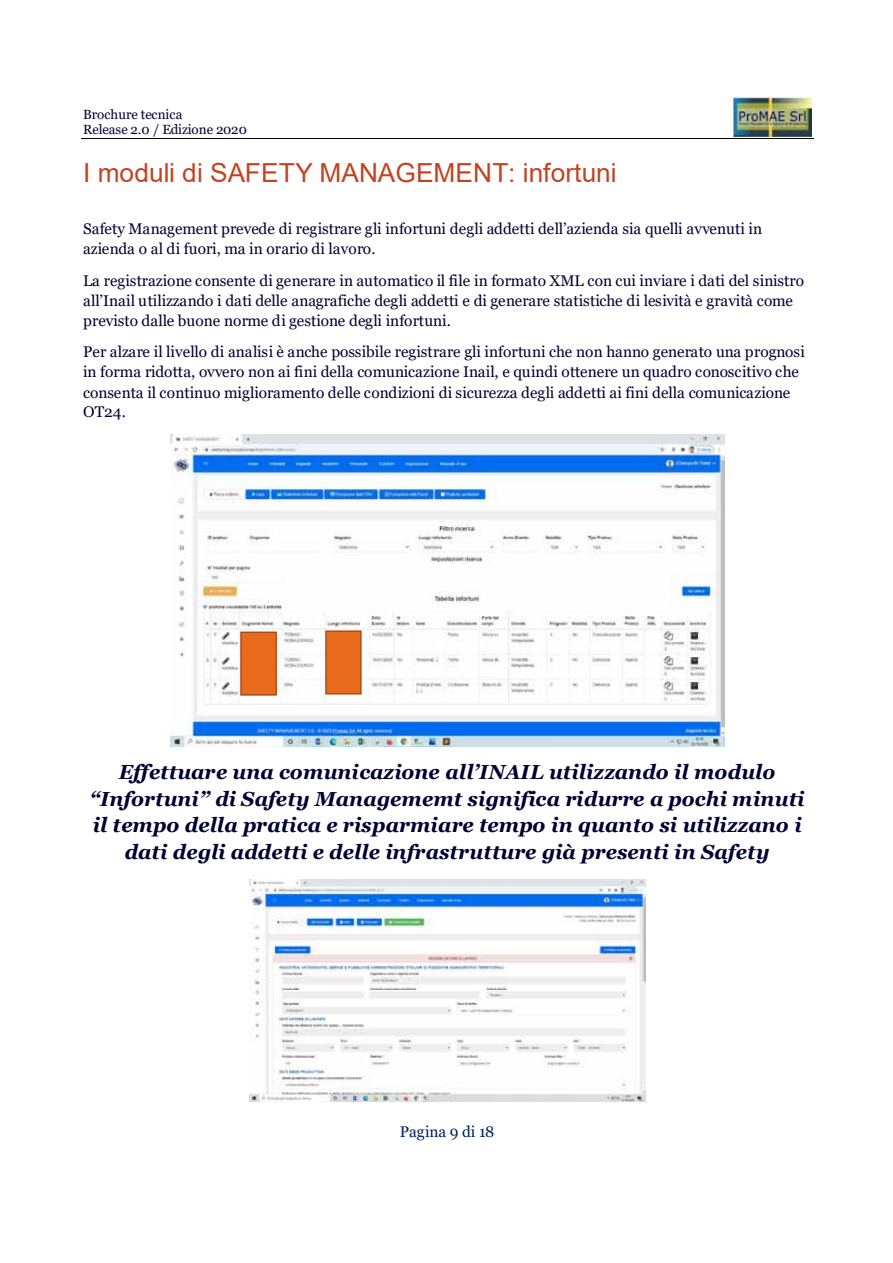
<style>
.page{position:relative;width:893px;height:1263px;background:#fff}
.page>*{position:absolute;margin:0;border:0;box-sizing:border-box;transform-origin:0 0}
.t1{font:26.25px "Arial";letter-spacing:.005em;color:#c44221}
.t2{font:italic 700 20.25px/26.7px "Georgia";color:#000032;text-align:center}
.t3{font:15.45px/20.1px "Georgia";color:#000032}
.t4{font:15.45px "Georgia";letter-spacing:-.01em;color:#002060}
.t5{font:13.35px/15.1px "Georgia";color:#000032}
</style>
<div class="page">
<img style="left:733px;top:97px;width:78px;height:40px">
<hr style="left:81px;top:138px;width:732px;height:1px;background:#000">
<img style="left:170px;top:435px;width:554px;height:311px">
<img style="left:249px;top:879px;width:396px;height:223px">
<svg style="left:240px;top:632px;width:36px;height:64px;background:#e1691e"></svg>
<svg style="left:325px;top:630px;width:36px;height:65px;background:#e16920"></svg>
<p class="t5" style="left:83px;top:107px;width:165px">Brochure tecnica<br>Release 2.0 / Edizione 2020</p>
<h1 class="t1" style="left:83px;top:155px;width:535px">I moduli di SAFETY MANAGEMENT: infortuni</h1>
<p class="t3" style="left:83px;top:219px;width:680px">Safety Management prevede di registrare gli infortuni degli addetti dell’azienda sia quelli avvenuti in azienda o al di fuori, ma in orario di lavoro.</p>
<p class="t3" style="left:83px;top:271px;width:722px">La registrazione consente di generare in automatico il file in formato XML con cui inviare i dati del sinistro all’Inail utilizzando i dati delle anagrafiche degli addetti e di generare statistiche di lesività e gravità come previsto dalle buone norme di gestione degli infortuni.</p>
<p class="t3" style="left:83px;top:342px;width:723px">Per alzare il livello di analisi è anche possibile registrare gli infortuni che non hanno generato una prognosi in forma ridotta, ovvero non ai fini della comunicazione Inail, e quindi ottenere un quadro conoscitivo che consenta il continuo miglioramento delle condizioni di sicurezza degli addetti ai fini della comunicazione OT24.</p>
<p class="t2" style="left:90px;top:759px;width:716px">Effettuare una comunicazione all’INAIL utilizzando il modulo “Infortuni” di Safety Managememt significa ridurre a pochi minuti il tempo della pratica e risparmiare tempo in quanto si utilizzano i dati degli addetti e delle infrastrutture già presenti in Safety</p>
<p class="t4" style="left:400px;top:1123px;width:96px">Pagina 9 di 18</p>
</div>
